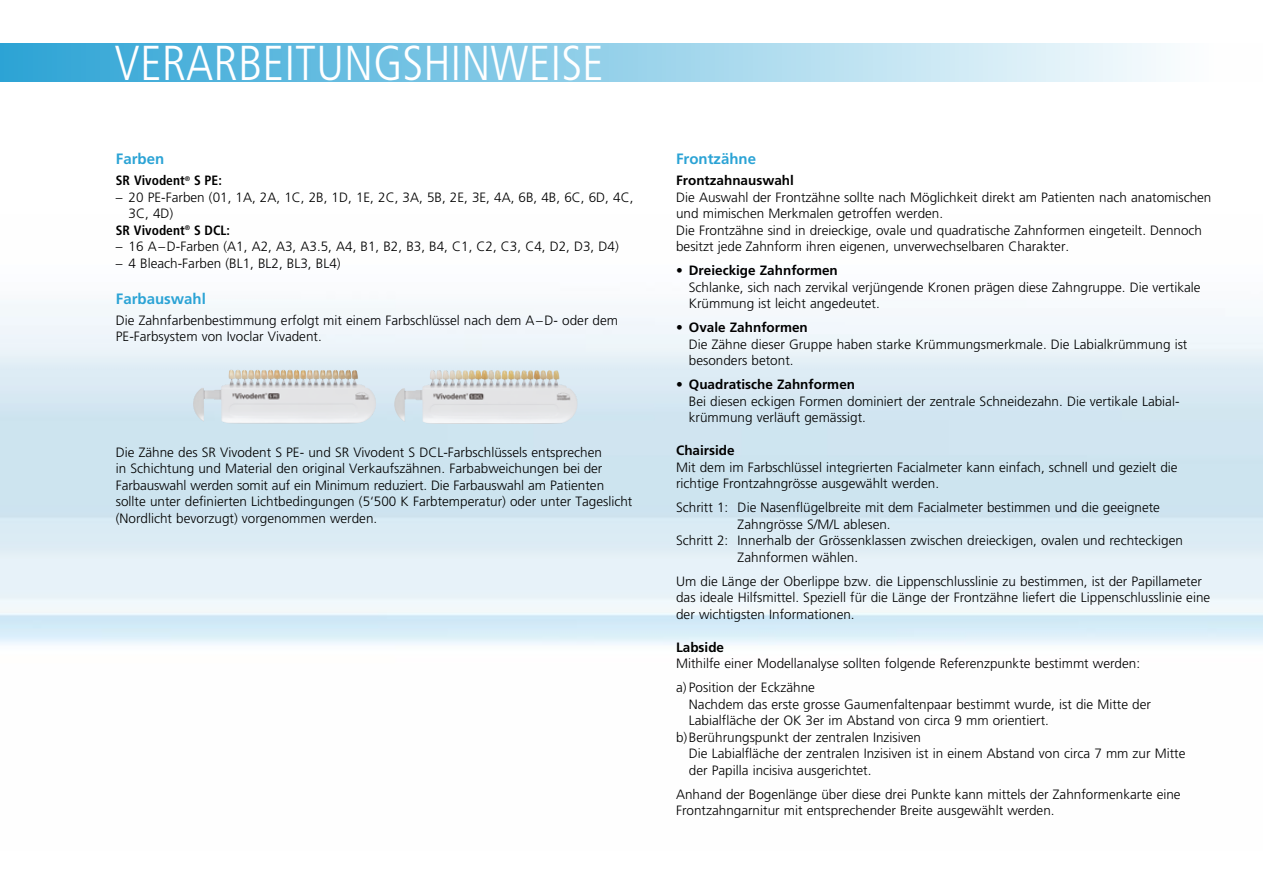
<style>
.page{position:relative;width:1263px;height:893px;background:#fff}
.page>*{position:absolute;margin:0;border:0;box-sizing:border-box;transform-origin:0 0}
.t1{font:300 condensed 49.05px "Frutiger";color:#fff}
.t2{font:700 15px "Frutiger";color:#2ba3d5}
.t3{font:300 13.5px/16.5px "Frutiger";color:#000}
.t4{font:700 13.5px "Frutiger";color:#000}
.t5{font:700 condensed 13.5px "Frutiger";color:#000}
</style>
<div class="page">
<img style="left:394px;top:370px;width:184px;height:54px">
<img style="left:193px;top:370px;width:183px;height:53px">
<div style="left:0;top:43px;width:1263px;height:39px;background:linear-gradient(to right,#2ca3d5,#fff)"></div>
<hr style="left:1262px;top:43px;width:1px;height:39px;background:#2ba3d5">
<h1 class="t1" style="left:115px;top:35px;width:491px">VERARBEITUNGSHINWEISE</h1>
<p class="t2" style="left:116px;top:150px;width:50px">Farben</p>
<p class="t5" style="left:116px;top:172px;width:108px">SR Vivodent<sup>®</sup> S PE:</p>
<p class="t3" style="left:116px;top:189px;width:519px">– 20 PE-Farben (01, 1A, 2A, 1C, 2B, 1D, 1E, 2C, 3A, 5B, 2E, 3E, 4A, 6B, 4B, 6C, 6D, 4C,</p>
<p class="t3" style="left:129px;top:205px;width:46px">3C, 4D)</p>
<p class="t5" style="left:116px;top:222px;width:116px">SR Vivodent<sup>®</sup> S DCL:</p>
<p class="t3" style="left:116px;top:238px;width:504px">– 16 A–D-Farben (A1, A2, A3, A3.5, A4, B1, B2, B3, B4, C1, C2, C3, C4, D2, D3, D4)</p>
<p class="t3" style="left:116px;top:255px;width:226px">– 4 Bleach-Farben (BL1, BL2, BL3, BL4)</p>
<p class="t2" style="left:116px;top:290px;width:92px">Farbauswahl</p>
<p class="t3" style="left:116px;top:312px;width:504px">Die Zahnfarbenbestimmung erfolgt mit einem Farbschlüssel nach dem A–D- oder dem<br>PE-Farbsystem von Ivoclar Vivadent.</p>
<p class="t3" style="left:116px;top:444px;width:518px">Die Zähne des SR Vivodent S PE- und SR Vivodent S DCL-Farbschlüssels entsprechen<br>in Schichtung und Material den original Verkaufszähnen. Farbabweichungen bei der Farbauswahl werden somit auf ein Minimum reduziert. Die Farbauswahl am Patienten sollte unter definierten Lichtbedingungen (5‘500 K Farbtemperatur) oder unter Tageslicht (Nordlicht bevorzugt) vorgenommen werden.</p>
<p class="t2" style="left:676px;top:150px;width:82px">Frontzähne</p>
<p class="t4" style="left:676px;top:172px;width:119px">Frontzahnauswahl</p>
<p class="t3" style="left:676px;top:189px;width:537px">Die Auswahl der Frontzähne sollte nach Möglichkeit direkt am Patienten nach anatomischen und mimischen Merkmalen getroffen werden.<br>Die Frontzähne sind in dreieckige, ovale und quadratische Zahnformen eingeteilt. Dennoch besitzt jede Zahnform ihren eigenen, unverwechselbaren Charakter.</p>
<p class="t4" style="left:676px;top:262px;width:163px">• Dreieckige Zahnformen</p>
<p class="t3" style="left:689px;top:279px;width:513px">Schlanke, sich nach zervikal verjüngende Kronen prägen diese Zahngruppe. Die vertikale<br>Krümmung ist leicht angedeutet.</p>
<p class="t4" style="left:676px;top:319px;width:133px">• Ovale Zahnformen</p>
<p class="t3" style="left:689px;top:336px;width:500px">Die Zähne dieser Gruppe haben starke Krümmungsmerkmale. Die Labialkrümmung ist besonders betont.</p>
<p class="t4" style="left:676px;top:376px;width:180px">• Quadratische Zahnformen</p>
<p class="t3" style="left:689px;top:393px;width:491px">Bei diesen eckigen Formen dominiert der zentrale Schneidezahn. Die vertikale Labial&shy;krümmung verläuft gemässigt.</p>
<p class="t4" style="left:676px;top:442px;width:60px">Chairside</p>
<p class="t3" style="left:676px;top:459px;width:503px">Mit dem im Farbschlüssel integrierten Facialmeter kann einfach, schnell und gezielt die richtige Frontzahngrösse ausgewählt werden.</p>
<p class="t3" style="left:676px;top:499px;width:485px">Schritt 1: Die Nasenflügelbreite mit dem Facialmeter bestimmen und die geeignete</p>
<p class="t3" style="left:738px;top:516px;width:155px">Zahngrösse S/M/L ablesen.</p>
<p class="t3" style="left:676px;top:532px;width:508px">Schritt 2: Innerhalb der Grössenklassen zwischen dreieckigen, ovalen und rechteckigen</p>
<p class="t3" style="left:738px;top:549px;width:122px">Zahnformen wählen.</p>
<p class="t3" style="left:676px;top:573px;width:536px">Um die Länge der Oberlippe bzw. die Lippenschlusslinie zu bestimmen, ist der Papillameter das ideale Hilfsmittel. Speziell für die Länge der Frontzähne liefert die Lippenschlusslinie eine der wichtigsten Informationen.</p>
<p class="t4" style="left:676px;top:639px;width:50px">Labside</p>
<p class="t3" style="left:676px;top:652px;width:465px;line-height:24px">Mithilfe einer Modellanalyse sollten folgende Referenzpunkte bestimmt werden: a) Position der Eckzähne</p>
<p class="t3" style="left:689px;top:696px;width:464px">Nachdem das erste grosse Gaumenfaltenpaar bestimmt wurde, ist die Mitte der</p>
<p class="t3" style="left:689px;top:712px;width:362px">Labialfläche der OK 3er im Abstand von circa 9 mm orientiert.</p>
<p class="t3" style="left:676px;top:729px;width:246px">b)Berührungspunkt der zentralen Inzisiven</p>
<p class="t3" style="left:689px;top:745px;width:498px">Die Labialfläche der zentralen Inzisiven ist in einem Abstand von circa 7 mm zur Mitte</p>
<p class="t3" style="left:689px;top:762px;width:184px">der Papilla incisiva ausgerichtet.</p>
<p class="t3" style="left:676px;top:786px;width:506px">Anhand der Bogenlänge über diese drei Punkte kann mittels der Zahnformenkarte eine<br>Frontzahngarnitur mit entsprechender Breite ausgewählt werden.</p>
</div>
